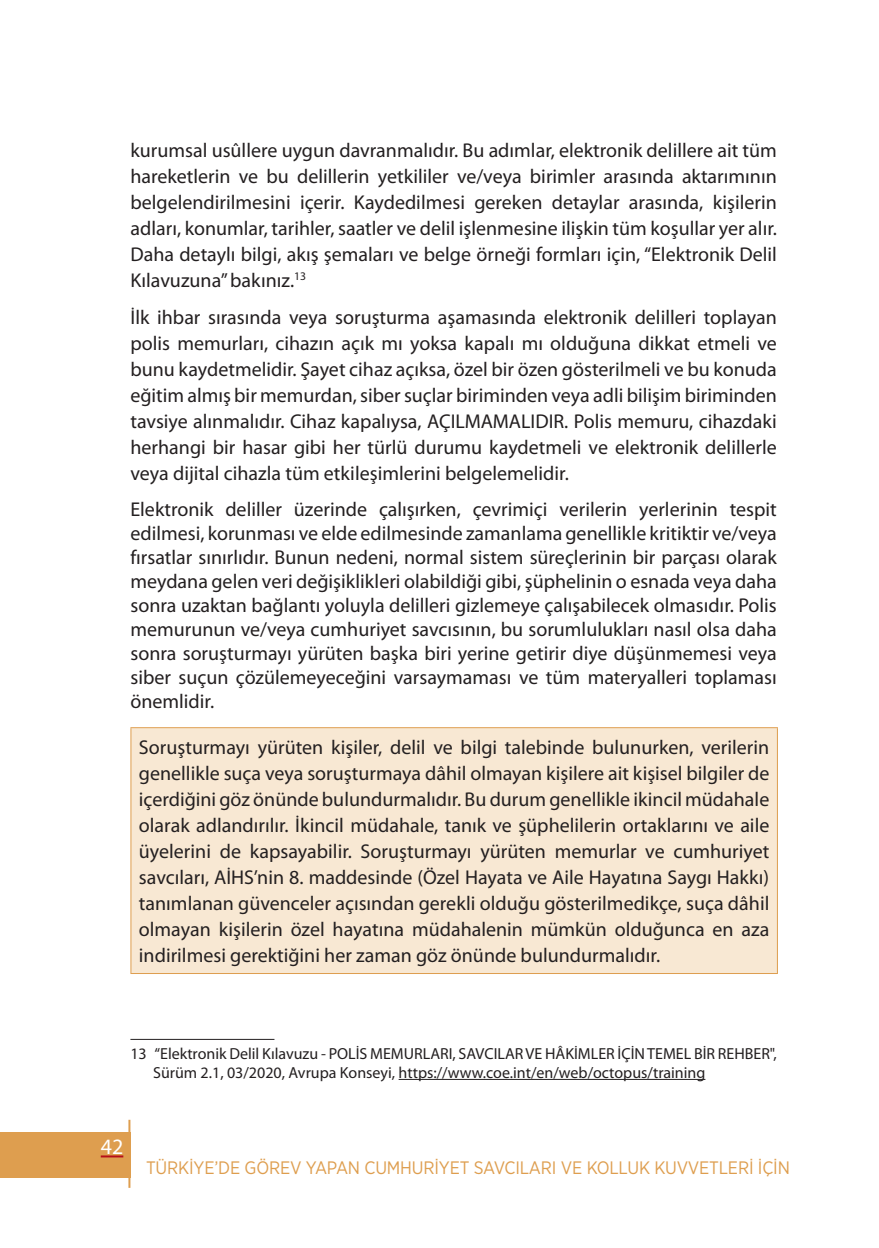
<style>
.page{position:relative;width:879px;height:1248px;background:#fff}
.page>*{position:absolute;margin:0;border:0;box-sizing:border-box;transform-origin:0 0}
.t1{font:22px "Myriad Pro";color:#fff}
.t2{font:20px/26px "Myriad Pro";color:#231f20;text-align:justify}
.t3{font:18px "Gotham Narrow";letter-spacing:-.01em;color:#de9e4f}
.DİPNOT{font:16px/19.2px "Myriad Pro";color:#231f20}
</style>
<div class="page">
<div style="left:0;top:1131px;width:130px;height:46px;background:#de9e4f"></div>
<hr style="left:128px;top:1119px;width:2px;height:68px;background:#de9e4f">
<hr style="left:101px;top:1155px;width:22px;height:2px;background:#b60f19">
<div style="left:131px;top:727px;width:646px;height:246px;background:#f8e8d3"></div>
<hr style="left:130px;top:727px;width:648px;height:1px;background:#de9e4f">
<hr style="left:130px;top:728px;width:1px;height:244px;background:#de9e4f">
<hr style="left:777px;top:728px;width:1px;height:244px;background:#de9e4f">
<hr style="left:130px;top:972px;width:648px;height:1px;background:#de9e4f">
<hr style="left:130px;top:1038px;width:144px;height:1px;background:#231f20">
<hr style="left:399px;top:1078px;width:306px;height:1px;background:#231f20">
<p class="t2" style="left:130px;top:137px;width:648px">kurumsal usûllere uygun davranmalıdır. Bu adımlar, elektronik delillere ait tüm hareketlerin ve bu delillerin yetkililer ve/veya birimler arasında aktarımının belgelendirilmesini içerir. Kaydedilmesi gereken detaylar arasında, kişilerin adları, konumlar, tarihler, saatler ve delil işlenmesine ilişkin tüm koşullar yer alır.<br>Daha detaylı bilgi, akış şemaları ve belge örneği formları için, “Elektronik Delil Kılavuzuna” bakınız.<sup>13</sup></p>
<p class="t2" style="left:130px;top:304px;width:648px">İlk ihbar sırasında veya soruşturma aşamasında elektronik delilleri toplayan polis memurları, cihazın açık mı yoksa kapalı mı olduğuna dikkat etmeli ve bunu kaydetmelidir. Şayet cihaz açıksa, özel bir özen gösterilmeli ve bu konuda eğitim almış bir memurdan, siber suçlar biriminden veya adli bilişim biriminden tavsiye alınmalıdır. Cihaz kapalıysa, AÇILMAMALIDIR. Polis memuru, cihazdaki herhangi bir hasar gibi her türlü durumu kaydetmeli ve elektronik delillerle veya dijital cihazla tüm etkileşimlerini belgelemelidir.</p>
<p class="t2" style="left:130px;top:496px;width:648px;line-height:24px">Elektronik deliller üzerinde çalışırken, çevrimiçi verilerin yerlerinin tespit edilmesi, korunması ve elde edilmesinde zamanlama genellikle kritiktir ve/veya fırsatlar sınırlıdır. Bunun nedeni, normal sistem süreçlerinin bir parçası olarak meydana gelen veri değişiklikleri olabildiği gibi, şüphelinin o esnada veya daha sonra uzaktan bağlantı yoluyla delilleri gizlemeye çalışabilecek olmasıdır. Polis memurunun ve/veya cumhuriyet savcısının, bu sorumlulukları nasıl olsa daha sonra soruşturmayı yürüten başka biri yerine getirir diye düşünmemesi veya siber suçun çözülemeyeceğini varsaymaması ve tüm materyalleri toplaması önemlidir.</p>
<p class="t2" style="left:139px;top:734px;width:632px">Soruşturmayı yürüten kişiler, delil ve bilgi talebinde bulunurken, verilerin genellikle suça veya soruşturmaya dâhil olmayan kişilere ait kişisel bilgiler de içerdiğini göz önünde bulundurmalıdır. Bu durum genellikle ikincil müdahale olarak adlandırılır. İkincil müdahale, tanık ve şüphelilerin ortaklarını ve aile üyelerini de kapsayabilir. Soruşturmayı yürüten memurlar ve cumhuriyet savcıları, AİHS’nin 8. maddesinde (Özel Hayata ve Aile Hayatına Saygı Hakkı) tanımlanan güvenceler açısından gerekli olduğu gösterilmedikçe, suça dâhil olmayan kişilerin özel hayatına müdahalenin mümkün olduğunca en aza indirilmesi gerektiğini her zaman göz önünde bulundurmalıdır.</p>
<p class="DİPNOT" style="left:153px;top:1043px;width:625px;text-indent:-23px">13 “Elektronik Delil Kılavuzu - POLİS MEMURLARI, SAVCILAR VE HÂKİMLER İÇİN TEMEL BİR REHBER",<br>Sürüm 2.1, 03/2020, Avrupa Konseyi, https://www.coe.int/en/web/octopus/training</p>
<p class="t1" style="left:101px;top:1133px;width:24px">42</p>
<p class="t3" style="left:146px;top:1156px;width:645px">TÜRKİYE’DE GÖREV YAPAN CUMHURİYET SAVCILARI VE KOLLUK KUVVETLERİ İÇİN</p>
</div>
